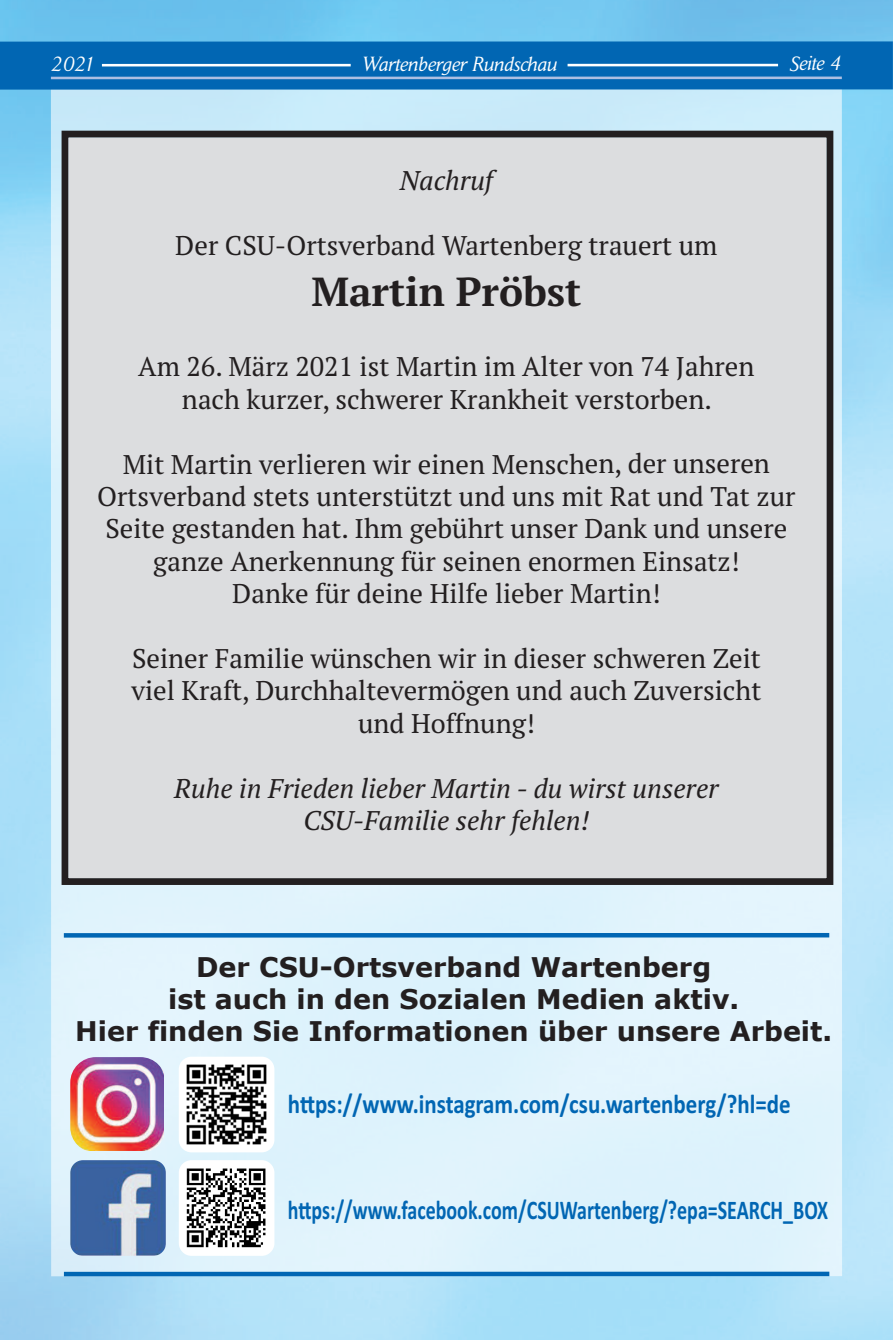
<style>
.page{position:relative;width:893px;height:1340px;background:#fff}
.page>*{position:absolute;margin:0;border:0;box-sizing:border-box;transform-origin:0 0}
.t1{font:700 40.5px "PT Serif";color:#231f20}
.t2{font:27px/32.4px "PT Serif";color:#231f20;text-align:center}
.t3{font:700 27px/32.4px "Verdana";color:#231f20;text-align:center}
.t4{font:italic 27px/32.4px "PT Serif";color:#231f20;text-align:center}
.t5{font:700 27px "Calibri";color:#0166b3;scale:.74 1}
.t6{font:700 27px "Calibri";color:#0166b3;scale:.85 1}
.t7{font:italic 20.25px "Daily News BQ";color:#fff}
</style>
<div class="page">
<img style="left:0;top:0;width:893px;height:1339px">
<div style="left:51px;top:77px;width:791px;height:1199px;background:#fff;opacity:.6"></div>
<div style="left:0;top:41px;width:893px;height:49px;background:#0166b3"></div>
<hr style="left:51px;top:77px;width:791px;height:2px;background:#adbfe2">
<hr style="left:102px;top:64px;width:249px;height:2px;background:#fff">
<hr style="left:568px;top:64px;width:210px;height:2px;background:#fff">
<div style="left:68px;top:137px;width:759px;height:741px;background:#dcdddf"></div>
<div style="left:62px;top:131px;width:771px;height:754px;border:7px solid #231f20"></div>
<img style="left:70px;top:1160px;width:96px;height:95px;border-radius:13px">
<img style="left:179px;top:1160px;width:95px;height:95px;border-radius:13px">
<img style="left:70px;top:1057px;width:94px;height:93px">
<img style="left:179px;top:1056px;width:95px;height:96px;border-radius:13px">
<hr style="left:64px;top:933px;width:765px;height:4px;background:#0166b3">
<div style="left:64px;top:1271px;width:765px;height:5px;background:#0166b3"></div>
<p class="t7" style="left:51px;top:52px;width:46px">2021</p>
<p class="t7" style="left:361px;top:52px;width:197px">Wartenberger Rundschau</p>
<p class="t7" style="left:789px;top:52px;width:53px">Seite 4</p>
<p class="t4" style="left:400px;top:164px;width:95px">Nachruf</p>
<p class="t2" style="left:175px;top:229px;width:544px">Der CSU-Ortsverband Wartenberg trauert um</p>
<h1 class="t1" style="left:311px;top:265px;width:272px">Martin Pröbst</h1>
<p class="t2" style="left:138px;top:350px;width:618px">Am 26. März 2021 ist Martin im Alter von 74 Jahren nach kurzer, schwerer Krankheit verstorben.</p>
<p class="t2" style="left:97px;top:447px;width:700px">Mit Martin verlieren wir einen Menschen, der unseren Ortsverband stets unterstützt und uns mit Rat und Tat zur Seite gestanden hat. Ihm gebührt unser Dank und unsere ganze Anerkennung für seinen enormen Einsatz!<br>Danke für deine Hilfe lieber Martin!</p>
<p class="t2" style="left:131px;top:642px;width:631px">Seiner Familie wünschen wir in dieser schweren Zeit viel Kraft, Durchhaltevermögen und auch Zuversicht und Hoffnung!</p>
<p class="t4" style="left:174px;top:771px;width:546px">Ruhe in Frieden lieber Martin - du wirst unserer<br>CSU-Familie sehr fehlen!</p>
<p class="t3" style="left:75px;top:949px;width:758px">Der CSU-Ortsverband Wartenberg<br>ist auch in den Sozialen Medien aktiv.<br>Hier finden Sie Informationen über unsere Arbeit.</p>
<p class="t6" style="left:288px;top:1088px;width:593px">https://www.instagram.com/csu.wartenberg/?hl=de</p>
<p class="t5" style="left:288px;top:1193px;width:732px">https://www.facebook.com/CSUWartenberg/?epa=SEARCH_BOX</p>
</div>
